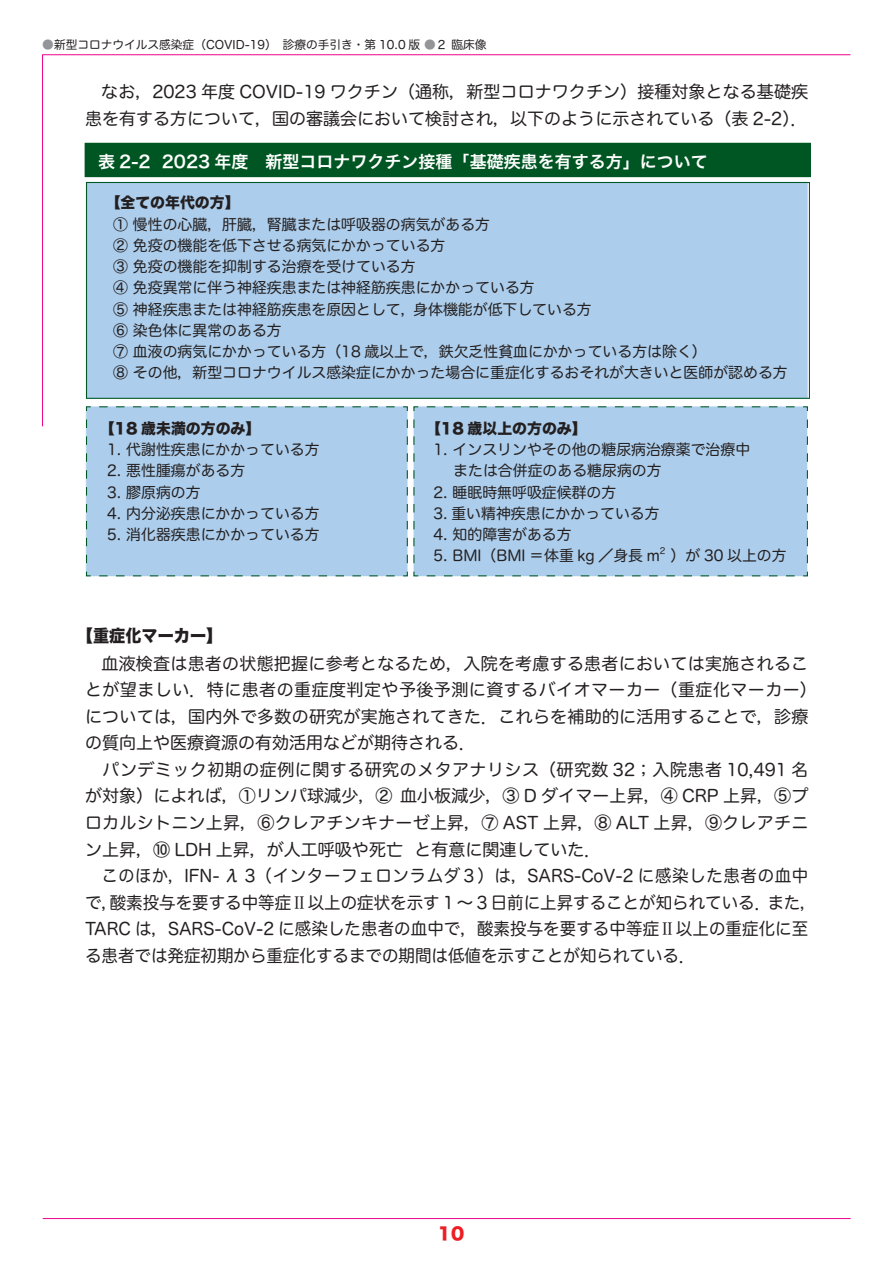
<style>
.page{position:relative;width:893px;height:1263px;background:#fff}
.page>*{position:absolute;margin:0;border:0;box-sizing:border-box;transform-origin:0 0}
.t1{font:16.95px/26.5px "Hira Maru Pro N W4";letter-spacing:.005em;color:#231f20}
.t2{font:16.95px/26.5px "Hira Maru Pro N W4";letter-spacing:.005em;color:#231f20;scale:.95 1}
.t3{font:16.95px "Hiragino Sans W6";color:#fff}
.t4{font:16.95px "Hira Kaku Std W8";color:#231f20;scale:.95 1}
.t5{font:16.95px "Hira Kaku Std N W8";color:#ee1d23}
.t6{font:14.85px "Hira Maru Pro N W4";color:#231f20}
.t7{font:14.85px "Hira Kaku Std N W8";color:#231f20}
.t8{font:11.7px "Hira Maru Pro N W4";color:#231f20}
.t9{font:8.7px "Hira Maru Pro N W4";color:#231f20}
.s1{color:#939598}
.s2{font-family:"Hira Min Pro W3"}
</style>
<div class="page">
<hr style="left:43px;top:54px;width:807px;height:1px;background:#ed028c">
<hr style="left:42px;top:55px;width:1px;height:371px;background:#ed028c">
<hr style="left:43px;top:1218px;width:808px;height:1px;background:#ed028c">
<div style="left:85px;top:143px;width:726px;height:34px;background:#005623"></div>
<div style="left:85px;top:144px;width:725px;height:32px;border:1px solid #005623"></div>
<div style="left:98px;top:153px;width:616px;height:20px;background:#005623"></div>
<div style="left:413px;top:406px;width:395px;height:171px;background:#accdeb"></div>
<svg style="left:413px;top:415px;width:1px;height:152px"></svg>
<div style="left:85px;top:406px;width:323px;height:171px;background:#accdeb"></div>
<div style="left:86px;top:182px;width:722px;height:217px;background:#accdeb"></div>
<div style="left:86px;top:182px;width:724px;height:217px;border:1px solid #005824"></div>
<p class="t8" style="left:42px;top:34px;width:446px"><span class="s1">●</span>新型コロナウイルス感染症（COVID-19）　診療の手引き・第 10.0 版 <span class="s1">●</span>２ 臨床像</p>
<p class="t1" style="left:85px;top:77px;width:725px;text-align:right">なお，2023 年度 COVID-19 ワクチン（通称，新型コロナワクチン）接種対象となる基礎疾患を有する方について，国の審議会において検討され，以下のように示されている（表 2-2）．</p>
<p class="t3" style="left:98px;top:146px;width:611px">表 2-2 2023 年度　新型コロナワクチン接種「基礎疾患を有する方」について</p>
<p class="t7" style="left:106px;top:195px;width:135px">【全ての年代の方】</p>
<p class="t6" style="left:113px;top:211px;width:379px">① 慢性の心臓，肝臓，腎臓または呼吸器の病気がある方</p>
<p class="t6" style="left:113px;top:232px;width:334px">② 免疫の機能を低下させる病気にかかっている方</p>
<p class="t6" style="left:113px;top:254px;width:304px">③ 免疫の機能を抑制する治療を受けている方</p>
<p class="t6" style="left:113px;top:275px;width:423px">④ 免疫異常に伴う神経疾患または神経筋疾患にかかっている方</p>
<p class="t6" style="left:113px;top:296px;width:480px">⑤ 神経疾患または神経筋疾患を原因として，身体機能が低下している方</p>
<p class="t6" style="left:113px;top:317px;width:170px">⑥ 染色体に異常のある方</p>
<p class="t6" style="left:113px;top:339px;width:595px">⑦ 血液の病気にかかっている方（18 歳以上で，鉄欠乏性貧血にかかっている方は除く）</p>
<p class="t6" style="left:113px;top:360px;width:676px">⑧ その他，新型コロナウイルス感染症にかかった場合に重症化するおそれが大きいと医師が認める方</p>
<p class="t7" style="left:100px;top:420px;width:162px">【18 歳未満の方のみ】</p>
<p class="t6" style="left:107px;top:437px;width:214px">1. 代謝性疾患にかかっている方</p>
<p class="t6" style="left:107px;top:458px;width:140px">2. 悪性腫瘍がある方</p>
<p class="t6" style="left:107px;top:479px;width:95px">3. 膠原病の方</p>
<p class="t6" style="left:107px;top:500px;width:214px">4. 内分泌疾患にかかっている方</p>
<p class="t6" style="left:107px;top:522px;width:214px">5. 消化器疾患にかかっている方</p>
<p class="t7" style="left:426px;top:420px;width:162px">【18 歳以上の方のみ】</p>
<p class="t6" style="left:433px;top:437px;width:318px">1. インスリンやその他の糖尿病治療薬で治療中</p>
<p class="t6" style="left:453px;top:458px;width:210px">または合併症のある糖尿病の方</p>
<p class="t6" style="left:433px;top:479px;width:184px">2. 睡眠時無呼吸症候群の方</p>
<p class="t6" style="left:433px;top:500px;width:228px">3. 重い精神疾患にかかっている方</p>
<p class="t6" style="left:433px;top:522px;width:140px">4. 知的障害がある方</p>
<p class="t6" style="left:433px;top:543px;width:228px">5. BMI（BMI ＝体重 kg ／身長 m</p>
<p class="t9" style="left:660px;top:543px;width:7px">2</p>
<p class="t6" style="left:671px;top:543px;width:118px">）が 30 以上の方</p>
<p class="t4" style="left:77px;top:626px;width:155px">【重症化マーカー】</p>
<p class="t1" style="left:85px;top:649px;width:733px;text-indent:16px">血液検査は患者の状態把握に参考となるため，入院を考慮する患者においては実施されることが望ましい．特に患者の重症度判定や予後予測に資するバイオマーカー（重症化マーカー）については，国内外で多数の研究が実施されてきた．これらを補助的に活用することで，診療の質向上や医療資源の有効活用などが期待される．</p>
<p class="t1" style="left:85px;top:755px;width:725px;text-align:justify">　パンデミック初期の症例に関する研究のメタアナリシス（研究数 32；入院患者 10,491 名が対象）によれば，①リンパ球減少，② 血小板減少，③ D ダイマー上昇，④ CRP 上昇，⑤プロカルシトニン上昇，⑥クレアチンキナーゼ上昇，⑦ AST 上昇，⑧ ALT 上昇，⑨クレアチニン上昇，⑩ LDH 上昇，が人工呼吸や死亡 と有意に関連していた．</p>
<p class="t2" style="left:85px;top:861px;width:771px">　このほか，IFN- λ 3（インターフェロンラムダ３）は，SARS-CoV-2 に感染した患者の血中で，酸素投与を要する中等症<span class="s2">Ⅱ</span>以上の症状を示す 1 〜 3 日前に上昇することが知られている．また，TARC は，SARS-CoV-2 に感染した患者の血中で，酸素投与を要する中等症<span class="s2">Ⅱ</span>以上の重症化に至る患者では発症初期から重症化するまでの期間は低値を示すことが知られている．</p>
<p class="t5" style="left:438px;top:1224px;width:28px">10</p>
</div>
